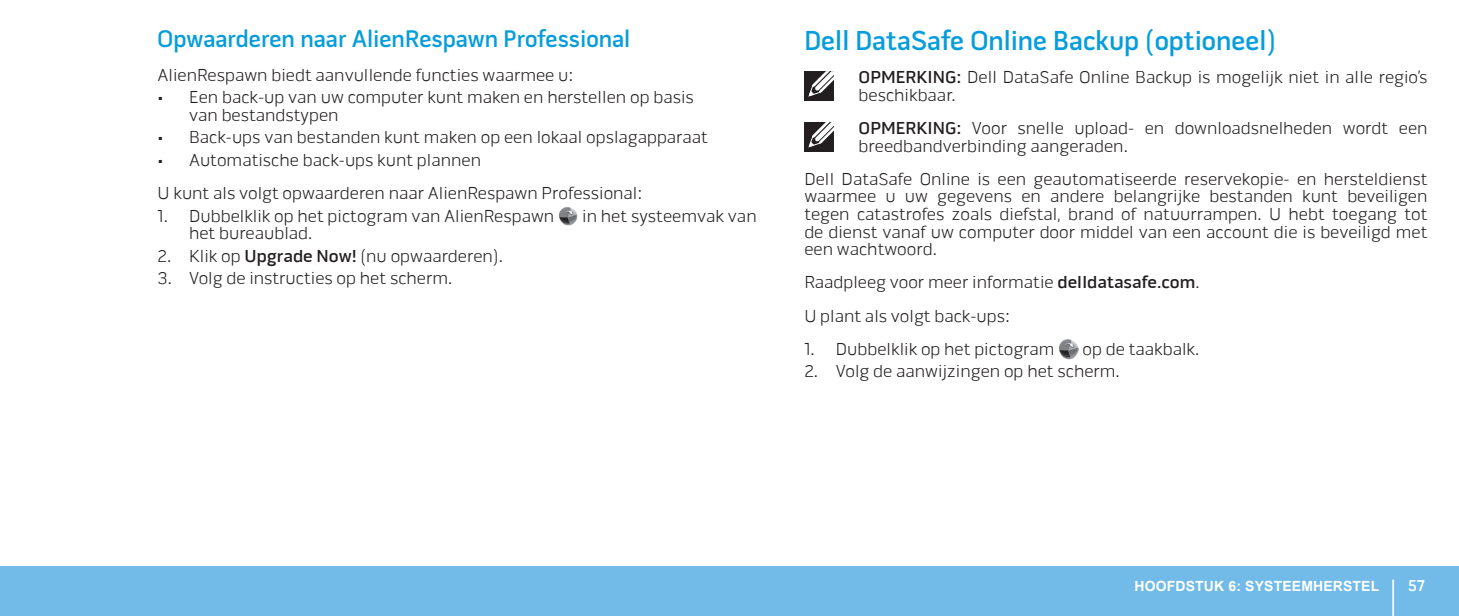
<style>
.page{position:relative;width:1459px;height:616px;background:#fff}
.page>*{position:absolute;margin:0;border:0;box-sizing:border-box;transform-origin:0 0}
.t1{font:600 28px "Pill Gothic 600 mg";color:#069ddc}
.t2{font:600 24.5px "Pill Gothic 600 mg";color:#069ddc}
.t3{font:300 17.5px/17.5px "Pill Alt 600 mg";color:#231f20}
.t4{font:500 15.75px "Pill Alt 600 mg";color:#fff}
.t5{font:700 14px "Arial";letter-spacing:.01em;color:#fff}
.s1{font-weight:500}
</style>
<div class="page">
<div style="left:0;top:566px;width:1458px;height:49px;background:#72bbe8"></div>
<hr style="left:1392px;top:579px;width:2px;height:36px;background:#fff">
<div style="left:804px;top:71px;width:30px;height:30px;background:#231f20"></div>
<svg style="left:808px;top:71px;width:26px;height:26px"></svg>
<div style="left:804px;top:122px;width:30px;height:29px;background:#231f20"></div>
<svg style="left:808px;top:122px;width:26px;height:26px"></svg>
<img style="left:1058px;top:339px;width:20px;height:20px">
<img style="left:559px;top:207px;width:18px;height:19px">
<h2 class="t2" style="left:158px;top:29px;width:474px">Opwaarderen naar AlienRespawn Professional</h2>
<p class="t3" style="left:158px;top:66px;width:417px">AlienRespawn biedt aanvullende functies waarmee u:</p>
<p class="t3" style="left:189px;top:89px;width:506px;text-indent:-32px">• Een back-up van uw computer kunt maken en herstellen op basis van bestandstypen</p>
<p class="t3" style="left:158px;top:128px;width:552px">• Back-ups van bestanden kunt maken op een lokaal opslagapparaat</p>
<p class="t3" style="left:158px;top:143px;width:486px;line-height:33.2px">• Automatische back-ups kunt plannen<br>U kunt als volgt opwaarderen naar AlienRespawn Professional:</p>
<p class="t3" style="left:158px;top:207px;width:398px">1. Dubbelklik op het pictogram van AlienRespawn</p>
<p class="t3" style="left:582px;top:207px;width:176px">in het systeemvak van</p>
<p class="t3" style="left:189px;top:224px;width:125px">het bureaublad.</p>
<p class="t3" style="left:158px;top:247px;width:347px">2. Klik op <span class="s1">Upgrade Now!</span> (nu opwaarderen).</p>
<p class="t3" style="left:158px;top:269px;width:296px">3. Volg de instructies op het scherm.</p>
<h1 class="t1" style="left:804px;top:29px;width:473px">Dell DataSafe Online Backup (optioneel)</h1>
<p class="t3" style="left:858px;top:69px;width:570px"><span class="s1">OPMERKING:</span> Dell DataSafe Online Backup is mogelijk niet in alle regio’s beschikbaar.</p>
<p class="t3" style="left:858px;top:119px;width:570px"><span class="s1">OPMERKING:</span> Voor snelle upload- en downloadsnelheden wordt een breedbandverbinding aangeraden.</p>
<p class="t3" style="left:804px;top:170px;width:624px;text-align:justify">Dell DataSafe Online is een geautomatiseerde reservekopie- en hersteldienst waarmee u uw gegevens en andere belangrijke bestanden kunt beveiligen tegen catastrofes zoals diefstal, brand of natuurrampen. U hebt toegang tot de dienst vanaf uw computer door middel van een account die is beveiligd met een wachtwoord.</p>
<p class="t3" style="left:804px;top:265px;width:397px;line-height:33.2px">Raadpleeg voor meer informatie <span class="s1">delldatasafe.com</span>.<br>U plant als volgt back-ups:</p>
<p class="t3" style="left:804px;top:340px;width:252px">1. Dubbelklik op het pictogram</p>
<p class="t3" style="left:1082px;top:340px;width:118px">op de taakbalk.</p>
<p class="t3" style="left:804px;top:362px;width:317px">2. Volg de aanwijzingen op het scherm.</p>
<p class="t5" style="left:1134px;top:576px;width:12px">HOO</p>
<p class="t5" style="left:1166px;top:576px;width:214px">FDSTUK 6: SYSTEEMHERSTEL</p>
<p class="t4" style="left:1407px;top:576px;width:18px">57</p>
</div>
